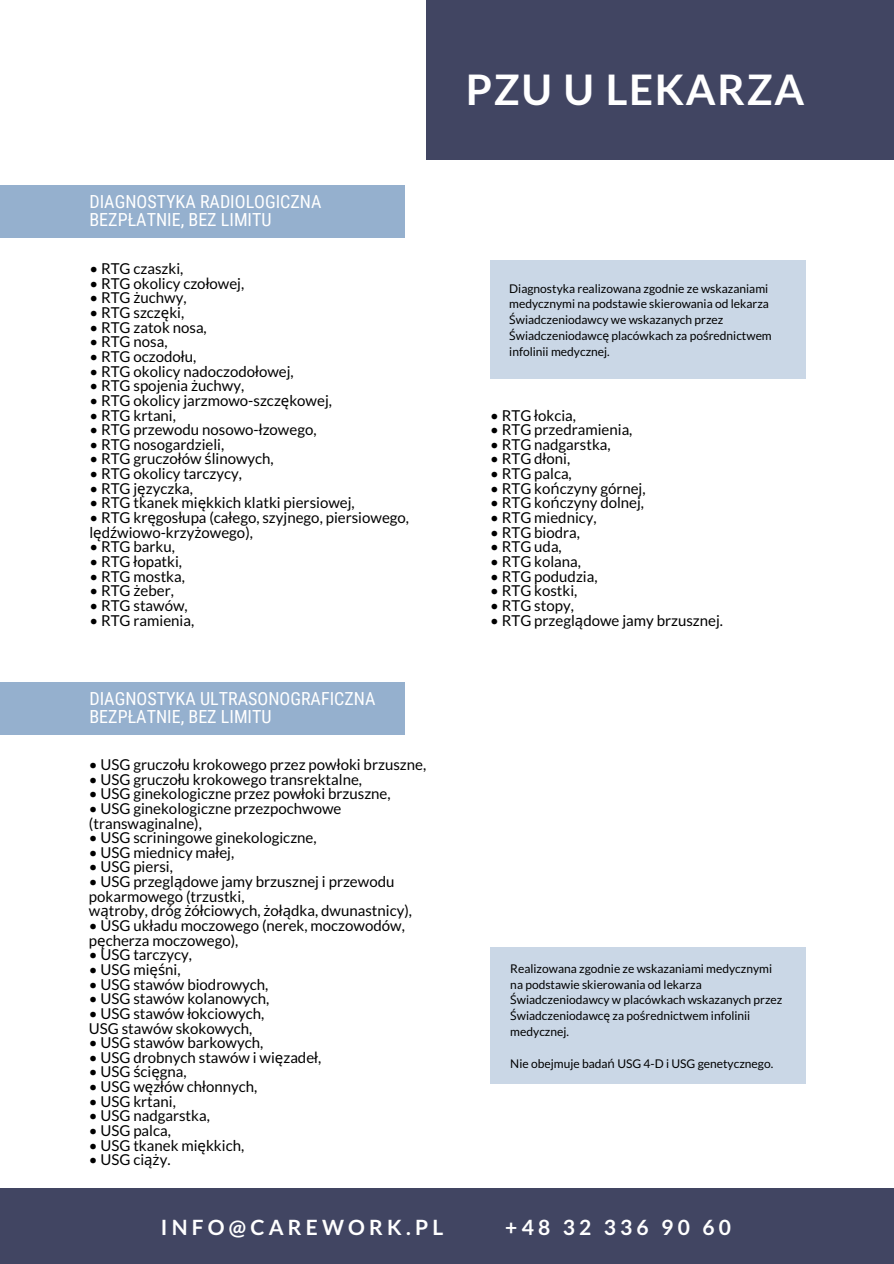
<style>
.page{position:relative;width:894px;height:1264px;background:#fff}
.page>*{position:absolute;margin:0;border:0;box-sizing:border-box;transform-origin:0 0}
.t1{font:700 42px "Lato";letter-spacing:.04em;color:#fff}
.t2{font:700 21px "Lato";letter-spacing:.2em;color:#fff}
.t3{font:18px/18px "Roboto Condensed";color:#fff}
.t4{font:15px/14.7px "Lato";color:#000}
.t5{font:12px/15.8px "Lato";color:#000}
.s1{font-family:"Noto Sans"}
</style>
<div class="page">
<div style="left:0;top:1188px;width:893px;height:75px;background:#414562"></div>
<div style="left:426px;top:0;width:467px;height:160px;background:#414562"></div>
<div style="left:0;top:185px;width:404px;height:53px;background:#95b0ce"></div>
<div style="left:490px;top:260px;width:315px;height:119px;background:#cad7e6"></div>
<div style="left:0;top:682px;width:404px;height:53px;background:#95b0ce"></div>
<div style="left:490px;top:947px;width:315px;height:137px;background:#cad7e6"></div>
<p class="t3" style="left:89px;top:193px;width:233px">DIAGNOSTYKA RADIOLOGICZNA<br>BEZPŁATNIE, BEZ LIMITU</p>
<p class="t4" style="left:89px;top:261px;width:95px">• RTG czaszki,</p>
<p class="t4" style="left:89px;top:275px;width:156px">• RTG okolicy czo<span class="s1">ł</span>owej,</p>
<p class="t4" style="left:89px;top:290px;width:99px">• RTG <span class="s1">ż</span>uchwy,</p>
<p class="t4" style="left:89px;top:305px;width:96px">• RTG szcz<span class="s1">ę</span>ki,</p>
<p class="t4" style="left:89px;top:319px;width:119px">• RTG zatok nosa,</p>
<p class="t4" style="left:89px;top:334px;width:80px">• RTG nosa,</p>
<p class="t4" style="left:89px;top:349px;width:108px">• RTG oczodo<span class="s1">ł</span>u,</p>
<p class="t4" style="left:89px;top:363px;width:206px">• RTG okolicy nadoczodo<span class="s1">ł</span>owej,</p>
<p class="t4" style="left:89px;top:378px;width:156px">• RTG spojenia <span class="s1">ż</span>uchwy,</p>
<p class="t4" style="left:89px;top:393px;width:244px">• RTG okolicy jarzmowo-szcz<span class="s1">ę</span>kowej,</p>
<p class="t4" style="left:89px;top:407px;width:88px">• RTG krtani,</p>
<p class="t4" style="left:89px;top:422px;width:228px">• RTG przewodu nosowo-<span class="s1">ł</span>zowego,</p>
<p class="t4" style="left:89px;top:436px;width:136px">• RTG nosogardzieli,</p>
<p class="t4" style="left:89px;top:451px;width:186px">• RTG gruczo<span class="s1">ł</span>ów <span class="s1">ś</span>linowych,</p>
<p class="t4" style="left:89px;top:466px;width:154px">• RTG okolicy tarczycy,</p>
<p class="t4" style="left:89px;top:480px;width:105px">• RTG j<span class="s1">ę</span>zyczka,</p>
<p class="t4" style="left:89px;top:495px;width:267px">• RTG tkanek mi<span class="s1">ę</span>kkich klatki piersiowej,</p>
<p class="t4" style="left:89px;top:510px;width:321px">• RTG kr<span class="s1">ę</span>gos<span class="s1">ł</span>upa (ca<span class="s1">ł</span>ego, szyjnego, piersiowego, l<span class="s1">ę</span>d<span class="s1">ź</span>wiowo-krzy<span class="s1">ż</span>owego),</p>
<p class="t4" style="left:89px;top:539px;width:87px">• RTG barku,</p>
<p class="t4" style="left:89px;top:554px;width:94px">• RTG <span class="s1">ł</span>opatki,</p>
<p class="t4" style="left:89px;top:568px;width:97px">• RTG mostka,</p>
<p class="t4" style="left:89px;top:583px;width:86px">• RTG <span class="s1">ż</span>eber,</p>
<p class="t4" style="left:89px;top:597px;width:100px">• RTG stawów,</p>
<p class="t4" style="left:89px;top:612px;width:106px">• RTG ramienia,</p>
<p class="t3" style="left:89px;top:690px;width:287px">DIAGNOSTYKA ULTRASONOGRAFICZNA<br>BEZPŁATNIE, BEZ LIMITU</p>
<p class="t4" style="left:89px;top:756px;width:339px">• USG gruczo<span class="s1">ł</span>u krokowego przez pow<span class="s1">ł</span>oki brzuszne,</p>
<p class="t4" style="left:89px;top:771px;width:274px">• USG gruczo<span class="s1">ł</span>u krokowego transrektalne,</p>
<p class="t4" style="left:89px;top:786px;width:303px">• USG ginekologiczne przez pow<span class="s1">ł</span>oki brzuszne,</p>
<p class="t4" style="left:89px;top:800px;width:254px">• USG ginekologiczne przezpochwowe (transwaginalne),</p>
<p class="t4" style="left:89px;top:830px;width:229px">• USG scriningowe ginekologiczne,</p>
<p class="t4" style="left:89px;top:844px;width:147px">• USG miednicy ma<span class="s1">ł</span>ej,</p>
<p class="t4" style="left:89px;top:859px;width:85px">• USG piersi,</p>
<p class="t4" style="left:89px;top:874px;width:324px">• USG przegl<span class="s1">ą</span>dowe jamy brzusznej i przewodu pokarmowego (trzustki,<br>w<span class="s1">ą</span>troby, dróg <span class="s1">ż</span>ó<span class="s1">ł</span>ciowych, <span class="s1">ż</span>o<span class="s1">łą</span>dka, dwunastnicy),</p>
<p class="t4" style="left:89px;top:917px;width:317px">• USG uk<span class="s1">ł</span>adu moczowego (nerek, moczowodów, p<span class="s1">ę</span>cherza moczowego),</p>
<p class="t4" style="left:89px;top:947px;width:105px">• USG tarczycy,</p>
<p class="t4" style="left:89px;top:961px;width:93px">• USG mi<span class="s1">ęś</span>ni,</p>
<p class="t4" style="left:89px;top:976px;width:181px">• USG stawów biodrowych,</p>
<p class="t4" style="left:89px;top:991px;width:182px">• USG stawów kolanowych,</p>
<p class="t4" style="left:89px;top:1005px;width:177px">• USG stawów <span class="s1">ł</span>okciowych,<br>USG stawów skokowych,</p>
<p class="t4" style="left:89px;top:1035px;width:176px">• USG stawów barkowych,</p>
<p class="t4" style="left:89px;top:1049px;width:234px">• USG drobnych stawów i wi<span class="s1">ę</span>zade<span class="s1">ł</span>,</p>
<p class="t4" style="left:89px;top:1064px;width:99px">• USG <span class="s1">ś</span>ci<span class="s1">ę</span>gna,</p>
<p class="t4" style="left:89px;top:1078px;width:170px">• USG w<span class="s1">ę</span>z<span class="s1">ł</span>ów ch<span class="s1">ł</span>onnych,</p>
<p class="t4" style="left:89px;top:1093px;width:88px">• USG krtani,</p>
<p class="t4" style="left:89px;top:1108px;width:122px">• USG nadgarstka,</p>
<p class="t4" style="left:89px;top:1122px;width:83px">• USG palca,</p>
<p class="t4" style="left:89px;top:1137px;width:157px">• USG tkanek mi<span class="s1">ę</span>kkich,</p>
<p class="t4" style="left:89px;top:1152px;width:83px">• USG ci<span class="s1">ąż</span>y.</p>
<h1 class="t1" style="left:465px;top:64px;width:340px">PZU U LEKARZA</h1>
<p class="t5" style="left:509px;top:280px;width:264px">Diagnostyka realizowana zgodnie ze wskazaniami medycznymi na podstawie skierowania od lekarza <span class="s1">Ś</span>wiadczeniodawcy we wskazanych przez <span class="s1">Ś</span>wiadczeniodawc<span class="s1">ę</span> placówkach za po<span class="s1">ś</span>rednictwem infolinii medycznej.</p>
<p class="t4" style="left:490px;top:407px;width:87px">• RTG <span class="s1">ł</span>okcia,</p>
<p class="t4" style="left:490px;top:422px;width:144px">• RTG przedramienia,</p>
<p class="t4" style="left:490px;top:436px;width:122px">• RTG nadgarstka,</p>
<p class="t4" style="left:490px;top:451px;width:82px">• RTG d<span class="s1">ł</span>oni,</p>
<p class="t4" style="left:490px;top:466px;width:83px">• RTG palca,</p>
<p class="t4" style="left:490px;top:480px;width:157px">• RTG ko<span class="s1">ń</span>czyny górnej,</p>
<p class="t4" style="left:490px;top:495px;width:155px">• RTG ko<span class="s1">ń</span>czyny dolnej,</p>
<p class="t4" style="left:490px;top:510px;width:108px">• RTG miednicy,</p>
<p class="t4" style="left:490px;top:524px;width:91px">• RTG biodra,</p>
<p class="t4" style="left:490px;top:539px;width:73px">• RTG uda,</p>
<p class="t4" style="left:490px;top:554px;width:92px">• RTG kolana,</p>
<p class="t4" style="left:490px;top:568px;width:109px">• RTG podudzia,</p>
<p class="t4" style="left:490px;top:583px;width:89px">• RTG kostki,</p>
<p class="t4" style="left:490px;top:597px;width:85px">• RTG stopy,</p>
<p class="t4" style="left:490px;top:612px;width:234px">• RTG przegl<span class="s1">ą</span>dowe jamy brzusznej.</p>
<p class="t5" style="left:510px;top:960px;width:273px">Realizowana zgodnie ze wskazaniami medycznymi na podstawie skierowania od lekarza <span class="s1">Ś</span>wiadczeniodawcy w placówkach wskazanych przez <span class="s1">Ś</span>wiadczeniodawc<span class="s1">ę</span> za po<span class="s1">ś</span>rednictwem infolinii medycznej.</p>
<p class="t5" style="left:510px;top:1055px;width:264px">Nie obejmuje bada<span class="s1">ń</span> USG 4-D i USG genetycznego.</p>
<h2 class="t2" style="left:161px;top:1213px;width:284px">INFO@CAREWORK.PL</h2>
<h2 class="t2" style="left:505px;top:1213px;width:227px">+48 32 336 90 60</h2>
</div>
